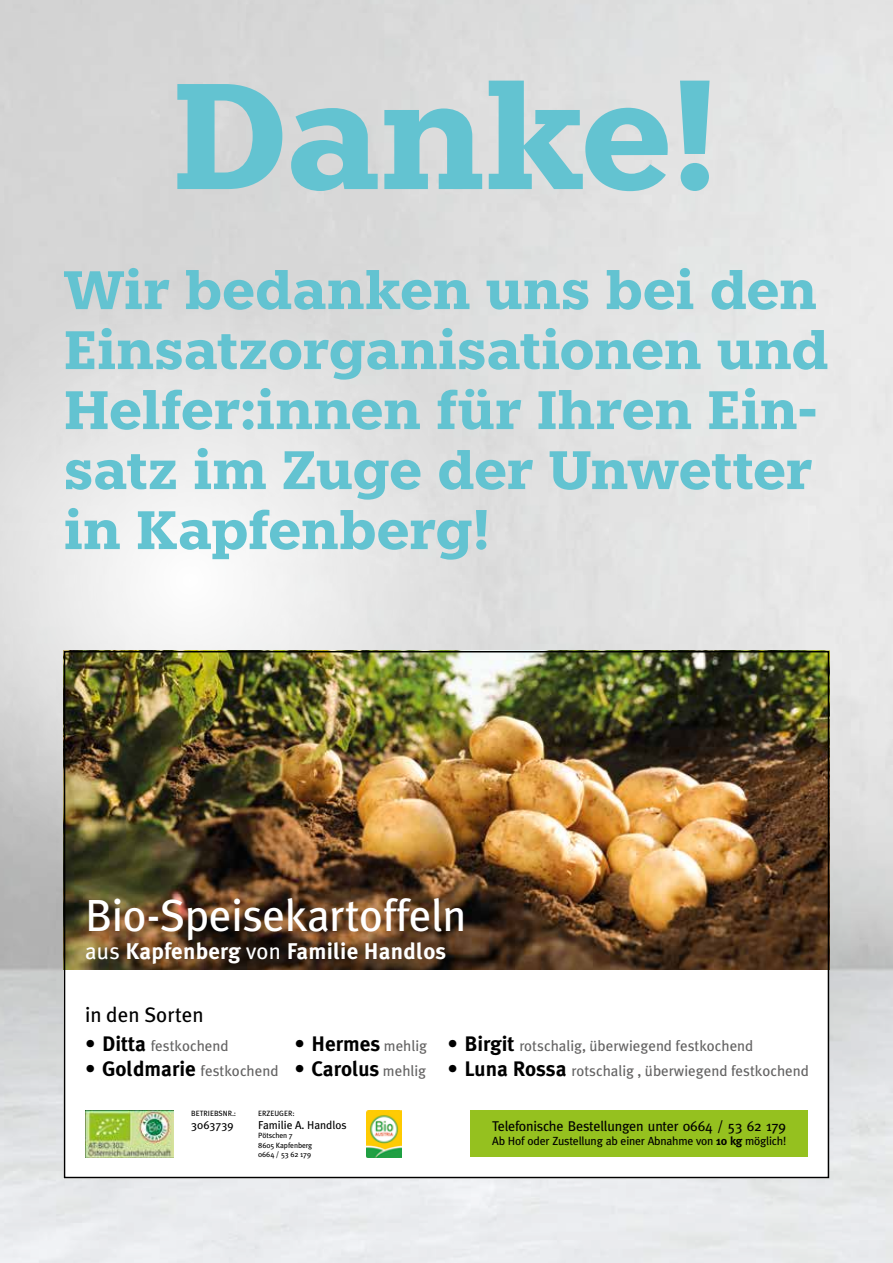
<style>
.page{position:relative;width:893px;height:1263px;background:#fff}
.page>*{position:absolute;margin:0;border:0;box-sizing:border-box;transform-origin:0 0}
.t1{font:700 150px "Knile";letter-spacing:-.015em;color:#63c3d1}
.t2{font:700 54px/60px "Knile";letter-spacing:-.01em;color:#63c3d1}
.t3{font:45px "Meta Plus";letter-spacing:-.01em;color:#fff}
.t4{font:700 22.8px "Meta Plus";letter-spacing:.01em;color:#fff}
.t5{font:700 21px "Meta Plus";color:#000}
.t6{font:21px "Meta Plus";color:#000}
.t7{font:15px "Meta Plus";color:#646363}
.t8{font:14.1px "Meta Plus";letter-spacing:-.02em;color:#000}
.t9{font:11.85px "Meta Plus";letter-spacing:-.02em;color:#000}
.t10{font:11.4px "Meta Plus";color:#000}
.t11{font:7.65px/9.3px "Meta Plus";letter-spacing:-.01em;color:#000}
.s1{font-weight:400}
.s2{font-weight:700;font-size:21px;color:#000}
.s3{font-weight:400;font-size:15px;color:#646363}
.s4{font-weight:700}
</style>
<div class="page">
<img style="left:0;top:0;width:893px;height:1263px">
<svg style="left:0;top:280px;width:489px;height:600px;fill:#e2e2e2"></svg>
<div style="left:64px;top:651px;width:765px;height:527px;background:#fff"></div>
<img style="left:67px;top:654px;width:759px;height:316px">
<img style="left:85px;top:1110px;width:89px;height:47px">
<img style="left:367px;top:1110px;width:35px;height:47px">
<div style="left:470px;top:1110px;width:338px;height:47px;background:#95c11f"></div>
<h1 class="t1" style="left:172px;top:40px;width:551px">Danke!</h1>
<h2 class="t2" style="left:64px;top:260px;width:766px">Wir bedanken uns bei den<br>Einsatzorganisationen und<br>Helfer:innen für Ihren Ein&shy;satz im Zuge der Unwetter in Kapfenberg!</h2>
<h3 class="t3" style="left:85px;top:889px;width:383px">Bio-Speisekartoffeln</h3>
<h3 class="t4" style="left:85px;top:938px;width:363px"><span class="s1">aus</span> Kapfenberg <span class="s1">von</span> Familie Handlos</h3>
<h3 class="t6" style="left:85px;top:1002px;width:120px">in den Sorten</h3>
<p class="t7" style="left:85px;top:1037px;width:145px"><span class="s2">• Ditta</span> festkochend</p>
<p class="t7" style="left:85px;top:1062px;width:195px"><span class="s2">• Goldmarie</span> festkochend</p>
<h3 class="t5" style="left:294px;top:1032px;width:134px">• Hermes <span class="s3">mehlig</span></h3>
<h3 class="t5" style="left:294px;top:1057px;width:133px">• Carolus <span class="s3">mehlig</span></h3>
<p class="t11" style="left:191px;top:1109px;width:47px">BETRIEBSNR.:</p>
<p class="t10" style="left:191px;top:1118px;width:44px">3063739</p>
<p class="t11" style="left:258px;top:1109px;width:38px">ERZEUGER:</p>
<p class="t10" style="left:258px;top:1118px;width:90px">Familie A. Handlos</p>
<p class="t11" style="left:258px;top:1131px;width:56px">Pötschen 7<br>8605 Kapfenberg<br>0664 / 53 62 179</p>
<p class="t7" style="left:448px;top:1037px;width:307px"><span class="s2">• Birgit</span> rotschalig, überwiegend festkochend</p>
<p class="t7" style="left:448px;top:1062px;width:363px"><span class="s2">• Luna Rossa</span> rotschalig , überwiegend festkochend</p>
<p class="t8" style="left:492px;top:1118px;width:295px">Telefonische Bestellungen unter 0664 / 53 62 179</p>
<p class="t9" style="left:492px;top:1134px;width:295px">Ab Hof oder Zustellung ab einer Abnahme von <span class="s4">10 kg</span> möglich!</p>
</div>
